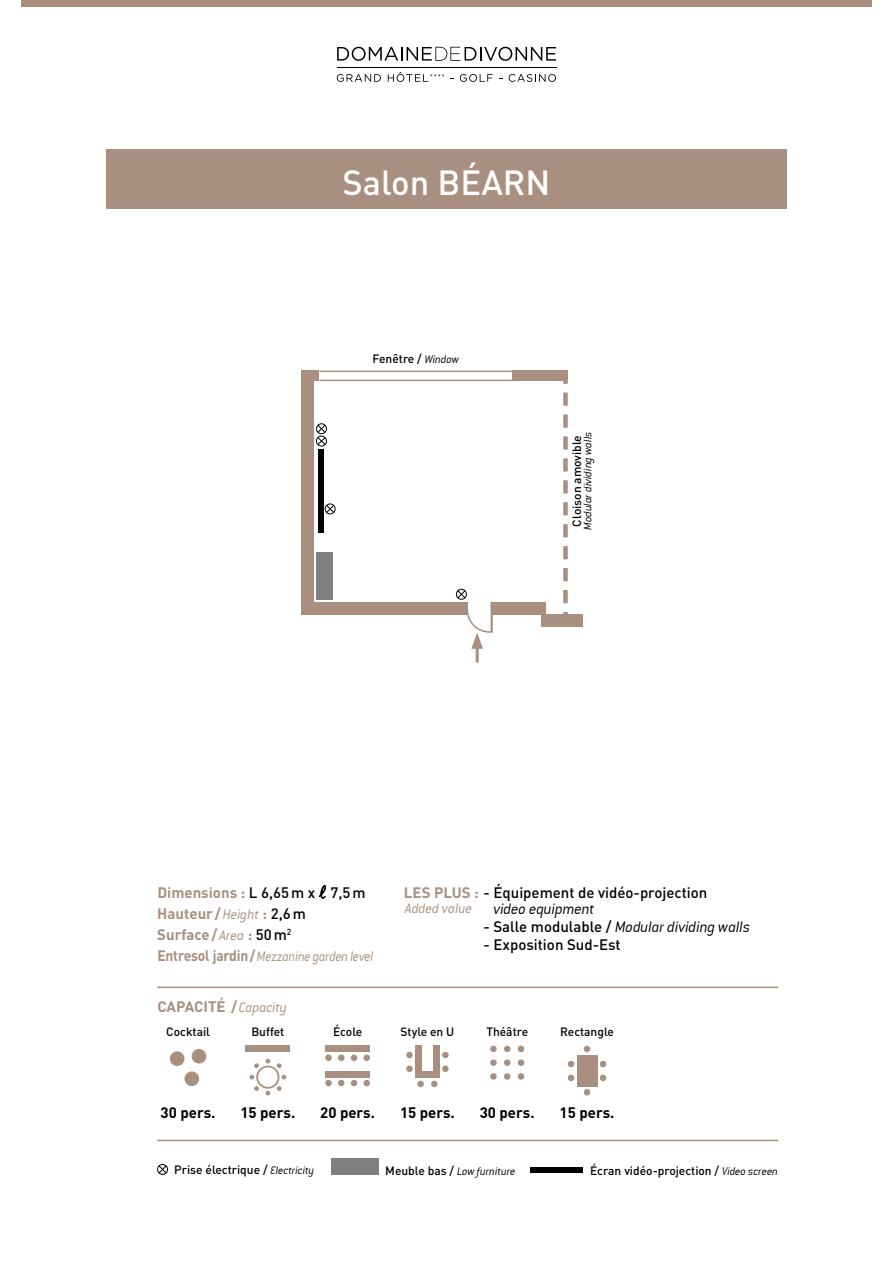
<style>
.page{position:relative;width:893px;height:1263px;background:#fff}
.page>*{position:absolute;margin:0;border:0;box-sizing:border-box;transform-origin:0 0}
.t1{font:500 34.5px "DIN";color:#fff}
.t2{font:italic 16.5px "Conduit ITCTT Light";color:#000}
.t3{font:700 15px/21px "DIN";color:#a88f7f}
.t4{font:500 15px "DIN";color:#000}
.t5{font:700 15px "DIN";color:#000}
.t6{font:italic 15px "Conduit ITCTT Light";letter-spacing:-.015em;color:#a88f7f;scale:.92 1}
.t7{font:italic 15px "Conduit ITCTT Light";letter-spacing:-.015em;color:#a88f7f}
.t8{font:500 12px "DIN";color:#000}
.t9{font:italic 12px "Conduit ITCTT Light";color:#000}
.s1{font-family:"Conduit ITCTT Light";font-weight:400;font-style:italic}
.s2{font-weight:500;color:#000}
.s3{font-family:"MT Extra";font-weight:400;font-size:18px;color:#000}
.s4{font-family:"DIN";font-weight:700;font-style:normal}
.s5{font-weight:700;color:#a88f7f}
.s6{font-family:"DIN";font-weight:500;font-style:normal;font-size:15px}
.s7{font-family:"DIN";font-weight:500;font-style:normal}
</style>
<div class="page">
<div style="left:106px;top:149px;width:681px;height:59px;background:#a88f7f"></div>
<div style="left:21px;top:0;width:851px;height:7px;background:#a88f7f"></div>
<svg style="left:337px;top:47px;width:219px;height:14px"></svg>
<hr style="left:337px;top:67px;width:219px;height:1px;background:#000">
<svg style="left:337px;top:74px;width:44px;height:8px"></svg>
<svg style="left:388px;top:72px;width:56px;height:10px"></svg>
<svg style="left:460px;top:74px;width:33px;height:8px"></svg>
<svg style="left:509px;top:74px;width:47px;height:8px"></svg>
<svg style="left:319px;top:885px;width:7px;height:13px"></svg>
<div style="left:157px;top:1164px;width:11px;height:11px;border:1px solid #000;border-radius:50%"></div>
<svg style="left:158px;top:1165px;width:9px;height:9px"></svg>
<div style="left:331px;top:1158px;width:48px;height:17px;background:#7e7f81"></div>
<div style="left:530px;top:1167px;width:53px;height:5px;background:#000"></div>
<hr style="left:157px;top:986px;width:621px;height:2px;background:#a88f7f">
<hr style="left:157px;top:1140px;width:621px;height:1px;background:#a88f7f">
<div style="left:170px;top:1051px;width:14px;height:15px;background:#a88f7f;border-radius:50%"></div>
<div style="left:184px;top:1071px;width:15px;height:15px;background:#a88f7f;border-radius:50%"></div>
<div style="left:192px;top:1049px;width:14px;height:14px;background:#a88f7f;border-radius:50%"></div>
<div style="left:490px;top:1046px;width:7px;height:6px;background:#a88f7f;border-radius:50%"></div>
<svg style="left:504px;top:1046px;width:6px;height:6px"></svg>
<svg style="left:518px;top:1046px;width:6px;height:6px"></svg>
<div style="left:490px;top:1059px;width:7px;height:7px;background:#a88f7f;border-radius:50%"></div>
<div style="left:504px;top:1059px;width:6px;height:7px;background:#a88f7f;border-radius:50%"></div>
<div style="left:518px;top:1059px;width:6px;height:7px;background:#a88f7f;border-radius:50%"></div>
<div style="left:490px;top:1073px;width:7px;height:7px;background:#a88f7f;border-radius:50%"></div>
<div style="left:504px;top:1073px;width:6px;height:7px;background:#a88f7f;border-radius:50%"></div>
<div style="left:518px;top:1073px;width:6px;height:7px;background:#a88f7f;border-radius:50%"></div>
<div style="left:256px;top:1065px;width:23px;height:24px;border:2px solid #a88f7f;border-radius:50%"></div>
<svg style="left:249px;top:1075px;width:5px;height:4px"></svg>
<svg style="left:265px;top:1059px;width:5px;height:4px"></svg>
<svg style="left:254px;top:1063px;width:5px;height:5px"></svg>
<svg style="left:254px;top:1086px;width:5px;height:5px"></svg>
<svg style="left:277px;top:1063px;width:5px;height:5px"></svg>
<svg style="left:277px;top:1086px;width:5px;height:5px"></svg>
<svg style="left:265px;top:1091px;width:5px;height:4px"></svg>
<svg style="left:281px;top:1075px;width:5px;height:4px"></svg>
<div style="left:245px;top:1046px;width:45px;height:6px;background:#a88f7f"></div>
<div style="left:325px;top:1054px;width:7px;height:7px;background:#a88f7f;border-radius:50%"></div>
<div style="left:338px;top:1054px;width:6px;height:7px;background:#a88f7f;border-radius:50%"></div>
<div style="left:351px;top:1054px;width:6px;height:7px;background:#a88f7f;border-radius:50%"></div>
<div style="left:363px;top:1054px;width:7px;height:7px;background:#a88f7f;border-radius:50%"></div>
<div style="left:325px;top:1046px;width:45px;height:6px;background:#a88f7f"></div>
<div style="left:325px;top:1080px;width:7px;height:6px;background:#a88f7f;border-radius:50%"></div>
<svg style="left:338px;top:1080px;width:6px;height:6px"></svg>
<svg style="left:351px;top:1080px;width:6px;height:6px"></svg>
<div style="left:363px;top:1080px;width:7px;height:6px;background:#a88f7f;border-radius:50%"></div>
<div style="left:325px;top:1071px;width:45px;height:6px;background:#a88f7f"></div>
<div style="left:442px;top:1052px;width:7px;height:6px;background:#a88f7f;border-radius:50%"></div>
<div style="left:442px;top:1065px;width:7px;height:7px;background:#a88f7f;border-radius:50%"></div>
<div style="left:406px;top:1052px;width:7px;height:6px;background:#a88f7f;border-radius:50%"></div>
<div style="left:406px;top:1065px;width:7px;height:7px;background:#a88f7f;border-radius:50%"></div>
<div style="left:417px;top:1081px;width:7px;height:6px;background:#a88f7f;border-radius:50%"></div>
<div style="left:431px;top:1081px;width:7px;height:6px;background:#a88f7f;border-radius:50%"></div>
<div style="left:415px;top:1072px;width:25px;height:6px;background:#a88f7f"></div>
<div style="left:415px;top:1046px;width:7px;height:32px;background:#a88f7f"></div>
<div style="left:433px;top:1046px;width:7px;height:32px;background:#a88f7f"></div>
<svg style="left:600px;top:1061px;width:6px;height:6px"></svg>
<div style="left:600px;top:1074px;width:6px;height:7px;background:#a88f7f;border-radius:50%"></div>
<svg style="left:568px;top:1061px;width:6px;height:6px"></svg>
<div style="left:568px;top:1074px;width:6px;height:7px;background:#a88f7f;border-radius:50%"></div>
<svg style="left:584px;top:1089px;width:6px;height:6px"></svg>
<svg style="left:584px;top:1046px;width:6px;height:6px"></svg>
<div style="left:577px;top:1055px;width:20px;height:31px;background:#a88f7f"></div>
<div style="left:316px;top:436px;width:11px;height:10px;border:1px solid #000;border-radius:50%"></div>
<div style="left:316px;top:423px;width:11px;height:11px;border:1px solid #000;border-radius:50%"></div>
<svg style="left:317px;top:424px;width:9px;height:21px"></svg>
<div style="left:325px;top:504px;width:10px;height:10px;border:1px solid #000;border-radius:50%"></div>
<svg style="left:326px;top:504px;width:9px;height:9px"></svg>
<div style="left:456px;top:589px;width:11px;height:10px;border:1px solid #000;border-radius:50%"></div>
<svg style="left:457px;top:590px;width:9px;height:9px"></svg>
<div style="left:318px;top:450px;width:5px;height:83px;background:#000"></div>
<div style="left:301px;top:371px;width:13px;height:241px;background:#a88f7f"></div>
<div style="left:301px;top:602px;width:167px;height:12px;background:#a88f7f"></div>
<div style="left:491px;top:602px;width:54px;height:12px;background:#a88f7f"></div>
<div style="left:541px;top:614px;width:42px;height:13px;background:#a88f7f"></div>
<div style="left:307px;top:371px;width:12px;height:10px;background:#a88f7f"></div>
<div style="left:513px;top:371px;width:55px;height:10px;background:#a88f7f"></div>
<hr style="left:319px;top:371px;width:197px;height:1px;background:#a88f7f">
<hr style="left:319px;top:380px;width:197px;height:1px;background:#a88f7f">
<svg style="left:563px;top:381px;width:5px;height:233px"></svg>
<hr style="left:490px;top:602px;width:3px;height:31px;background:#a88f7f">
<hr style="left:476px;top:643px;width:3px;height:20px;background:#a88f7f">
<svg style="left:466px;top:608px;width:26px;height:41px"></svg>
<div style="left:317px;top:552px;width:16px;height:47px;background:#7e7f81"></div>
<h1 class="t1" style="left:343px;top:160px;width:209px">Salon BÉARN</h1>
<p class="t8" style="left:373px;top:351px;width:88px">Fenêtre / <span class="s1">Window</span></p>
<p class="t8" style="left:569px;top:526px;width:93px;rotate:-90deg">Cloison amovible</p>
<p class="t9" style="left:580px;top:530px;width:100px;rotate:-90deg">Modular dividing walls</p>
<p class="t3" style="left:157px;top:881px;width:210px">Dimensions : <span class="s2">L 6,65m x</span> <span class="s3">l</span> <span class="s2">7,5m<br></span>Hauteur /<span class="s1">Height</span> : <span class="s2">2,6m<br></span>Surface/ <span class="s1">Area</span> : <span class="s2">50m</span><sup>2</sup></p>
<p class="t6" style="left:157px;top:947px;width:236px"><span class="s4">Entresol jardin/</span>Mezzanine garden level</p>
<p class="t4" style="left:404px;top:883px;width:305px"><span class="s5">LES PLUS :</span> - Équipement de vidéo-projection</p>
<h2 class="t2" style="left:493px;top:899px;width:103px">video equipment</h2>
<h2 class="t2" style="left:483px;top:917px;width:268px"><span class="s6">- Salle modulable /</span> Modular dividing walls</h2>
<p class="t4" style="left:483px;top:935px;width:139px">- Exposition Sud-Est</p>
<p class="t7" style="left:405px;top:899px;width:69px">Added value</p>
<p class="t3" style="left:157px;top:995px;width:131px">CAPACITÉ / <span class="s1">Capacity</span></p>
<p class="t8" style="left:166px;top:1024px;width:45px">Cocktail</p>
<p class="t8" style="left:251px;top:1024px;width:35px">Buffet</p>
<p class="t8" style="left:333px;top:1024px;width:31px">École</p>
<p class="t8" style="left:400px;top:1024px;width:55px">Style en U</p>
<p class="t8" style="left:486px;top:1024px;width:43px">Théâtre</p>
<p class="t8" style="left:560px;top:1024px;width:55px">Rectangle</p>
<p class="t5" style="left:161px;top:1103px;width:56px">30 pers.</p>
<p class="t5" style="left:240px;top:1103px;width:56px">15 pers.</p>
<p class="t5" style="left:320px;top:1103px;width:56px">20 pers.</p>
<p class="t5" style="left:400px;top:1103px;width:56px">15 pers.</p>
<p class="t5" style="left:480px;top:1103px;width:56px">30 pers.</p>
<p class="t5" style="left:560px;top:1103px;width:56px">15 pers.</p>
<p class="t8" style="left:174px;top:1162px;width:142px">Prise électrique / <span class="s1">Electricity</span></p>
<p class="t9" style="left:385px;top:1164px;width:132px"><span class="s7">Meuble bas /</span> Low furniture</p>
<p class="t8" style="left:590px;top:1163px;width:190px">Écran vidéo-projection / <span class="s1">Video screen</span></p>
</div>
